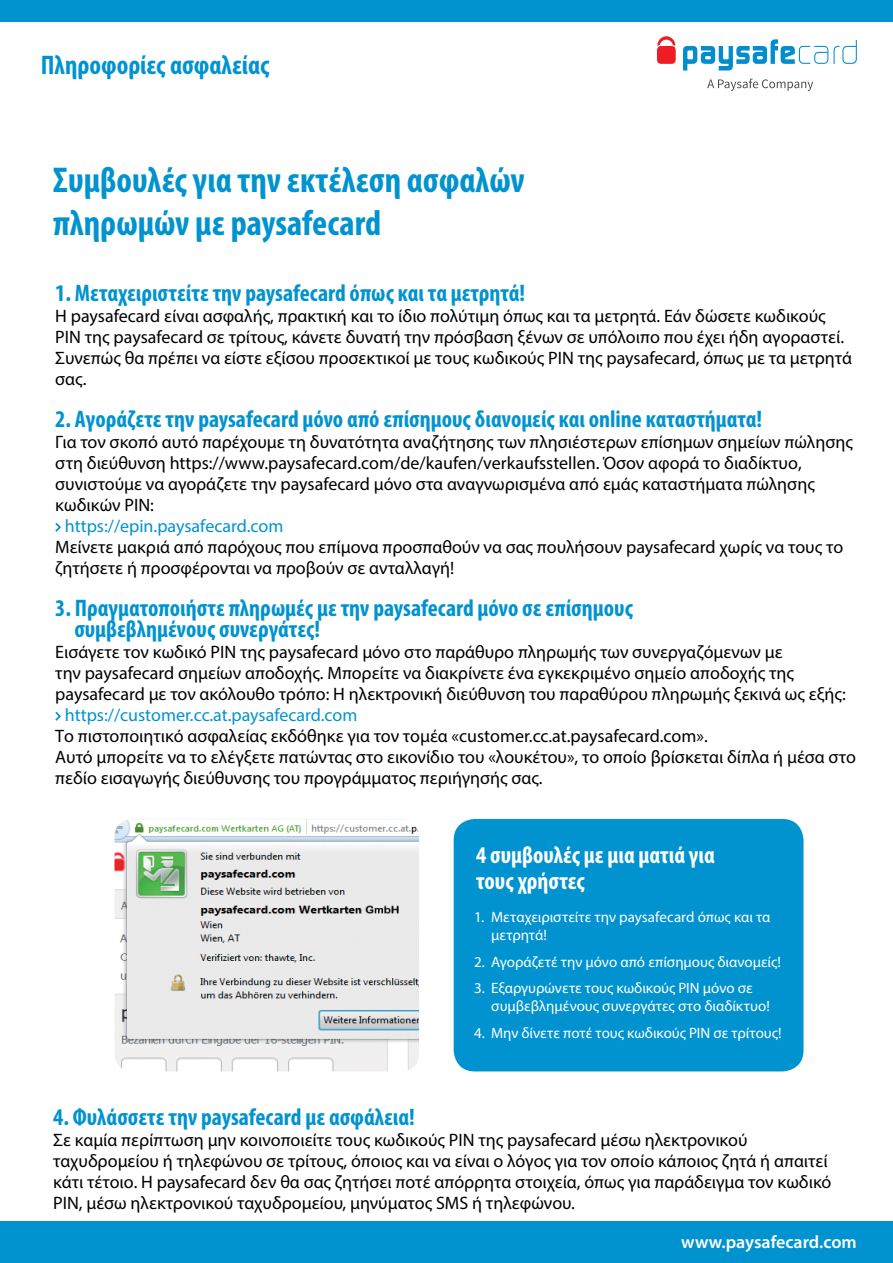
<style>
.page{position:relative;width:893px;height:1263px;background:#fff}
.page>*{position:absolute;margin:0;border:0;box-sizing:border-box;transform-origin:0 0}
.t1{font:700 condensed 36px/43.2px "Myriad Pro";color:#0093d0}
.t2{font:700 condensed 27px "Myriad Pro";color:#0093d0}
.t3{font:700 condensed 24px/21px "Myriad Pro";color:#0093d0}
.t4{font:700 condensed 24px/25.5px "Myriad Pro";color:#fff}
.t5{font:18px/21px "Myriad Pro";color:#000}
.t6{font:18px "Myriad Pro";color:#0093d0}
.t7{font:600 18px "Myriad Pro";color:#fff}
.t8{font:15px/18px "Myriad Pro";color:#fff}
</style>
<div class="page">
<div style="left:0;top:1221px;width:893px;height:42px;background:#0093d0"></div>
<div style="left:0;top:0;width:893px;height:21px;background:#0093d0"></div>
<svg style="left:707px;top:79px;width:106px;height:12px"></svg>
<svg style="left:683px;top:39px;width:174px;height:32px"></svg>
<svg style="left:657px;top:36px;width:19px;height:28px"></svg>
<svg style="left:55px;top:523px;width:6px;height:9px"></svg>
<svg style="left:55px;top:712px;width:6px;height:9px"></svg>
<img style="left:114px;top:819px;width:305px;height:252px">
<div style="left:454px;top:819px;width:349px;height:252px;background:#0093d0;border-radius:21px"></div>
<h2 class="t2" style="left:41px;top:48px;width:230px">Πληροφορίες ασφαλείας</h2>
<h1 class="t1" style="left:53px;top:158px;width:473px">Συμβουλές για την εκτέλεση ασφαλών πληρωμών με paysafecard</h1>
<h3 class="t3" style="left:55px;top:282px;width:471px">1. Μεταχειριστείτε την paysafecard όπως και τα μετρητά!</h3>
<p class="t5" style="left:55px;top:305px;width:798px">Η paysafecard είναι ασφαλής, πρακτική και το ίδιο πολύτιμη όπως και τα μετρητά. Εάν δώσετε κωδικούς PIN της paysafecard σε τρίτους, κάνετε δυνατή την πρόσβαση ξένων σε υπόλοιπο που έχει ήδη αγοραστεί.<br>Συνεπώς θα πρέπει να είστε εξίσου προσεκτικοί με τους κωδικούς PIN της paysafecard, όπως με τα μετρητά σας.</p>
<h3 class="t3" style="left:55px;top:408px;width:708px">2. Αγοράζετε την paysafecard μόνο από επίσημους διανομείς και online καταστήματα!</h3>
<p class="t5" style="left:55px;top:431px;width:799px">Για τον σκοπό αυτό παρέχουμε τη δυνατότητα αναζήτησης των πλησιέστερων επίσημων σημείων πώλησης στη διεύθυνση https://www.paysafecard.com/de/kaufen/verkaufsstellen. Όσον αφορά το διαδίκτυο, συνιστούμε να αγοράζετε την paysafecard μόνο στα αναγνωρισμένα από εμάς καταστήματα πώλησης κωδικών PIN:</p>
<p class="t6" style="left:65px;top:515px;width:220px">https://epin.paysafecard.com</p>
<p class="t5" style="left:55px;top:536px;width:789px">Μείνετε μακριά από παρόχους που επίμονα προσπαθούν να σας πουλήσουν paysafecard χωρίς να τους το ζητήσετε ή προσφέρονται να προβούν σε ανταλλαγή!</p>
<h3 class="t3" style="left:74px;top:597px;width:560px;text-indent:-19px">3. Πραγματοποιήστε πληρωμές με την paysafecard μόνο σε επίσημους συμβεβλημένους συνεργάτες!</h3>
<p class="t5" style="left:55px;top:641px;width:792px">Εισάγετε τον κωδικό PIN της paysafecard μόνο στο παράθυρο πληρωμής των συνεργαζόμενων με<br>την paysafecard σημείων αποδοχής. Μπορείτε να διακρίνετε ένα εγκεκριμένο σημείο αποδοχής της paysafecard με τον ακόλουθο τρόπο: Η ηλεκτρονική διεύθυνση του παραθύρου πληρωμής ξεκινά ως εξής:</p>
<p class="t6" style="left:65px;top:704px;width:294px">https://customer.cc.at.paysafecard.com</p>
<p class="t5" style="left:55px;top:725px;width:802px">Το πιστοποιητικό ασφαλείας εκδόθηκε για τον τομέα «customer.cc.at.paysafecard.com».<br>Αυτό μπορείτε να το ελέγξετε πατώντας στο εικονίδιο του «λουκέτου», το οποίο βρίσκεται δίπλα ή μέσα στο πεδίο εισαγωγής διεύθυνσης του προγράμματος περιήγησής σας.</p>
<h3 class="t4" style="left:476px;top:842px;width:240px">4 συμβουλές με μια ματιά για τους χρήστες</h3>
<p class="t8" style="left:491px;top:908px;width:281px;text-indent:-17px">1. Μεταχειριστείτε την paysafecard όπως και τα μετρητά!</p>
<p class="t8" style="left:474px;top:952px;width:308px">2. Αγοράζετέ την μόνο από επίσημους διανομείς!</p>
<p class="t8" style="left:491px;top:979px;width:280px;text-indent:-17px">3. Εξαργυρώνετε τους κωδικούς PIN μόνο σε συμβεβλημένους συνεργάτες στο διαδίκτυο!</p>
<p class="t8" style="left:474px;top:1023px;width:309px">4. Μην δίνετε ποτέ τους κωδικούς PIN σε τρίτους!</p>
<h3 class="t3" style="left:53px;top:1105px;width:363px">4. Φυλάσσετε την paysafecard με ασφάλεια!</h3>
<p class="t5" style="left:53px;top:1129px;width:780px">Σε καμία περίπτωση μην κοινοποιείτε τους κωδικούς PIN της paysafecard μέσω ηλεκτρονικού ταχυδρομείου ή τηλεφώνου σε τρίτους, όποιος και να είναι ο λόγος για τον οποίο κάποιος ζητά ή απαιτεί κάτι τέτοιο. Η paysafecard δεν θα σας ζητήσει ποτέ απόρρητα στοιχεία, όπως για παράδειγμα τον κωδικό PIN, μέσω ηλεκτρονικού ταχυδρομείου, μηνύματος SMS ή τηλεφώνου.</p>
<p class="t7" style="left:681px;top:1230px;width:177px">www.paysafecard.com</p>
</div>
